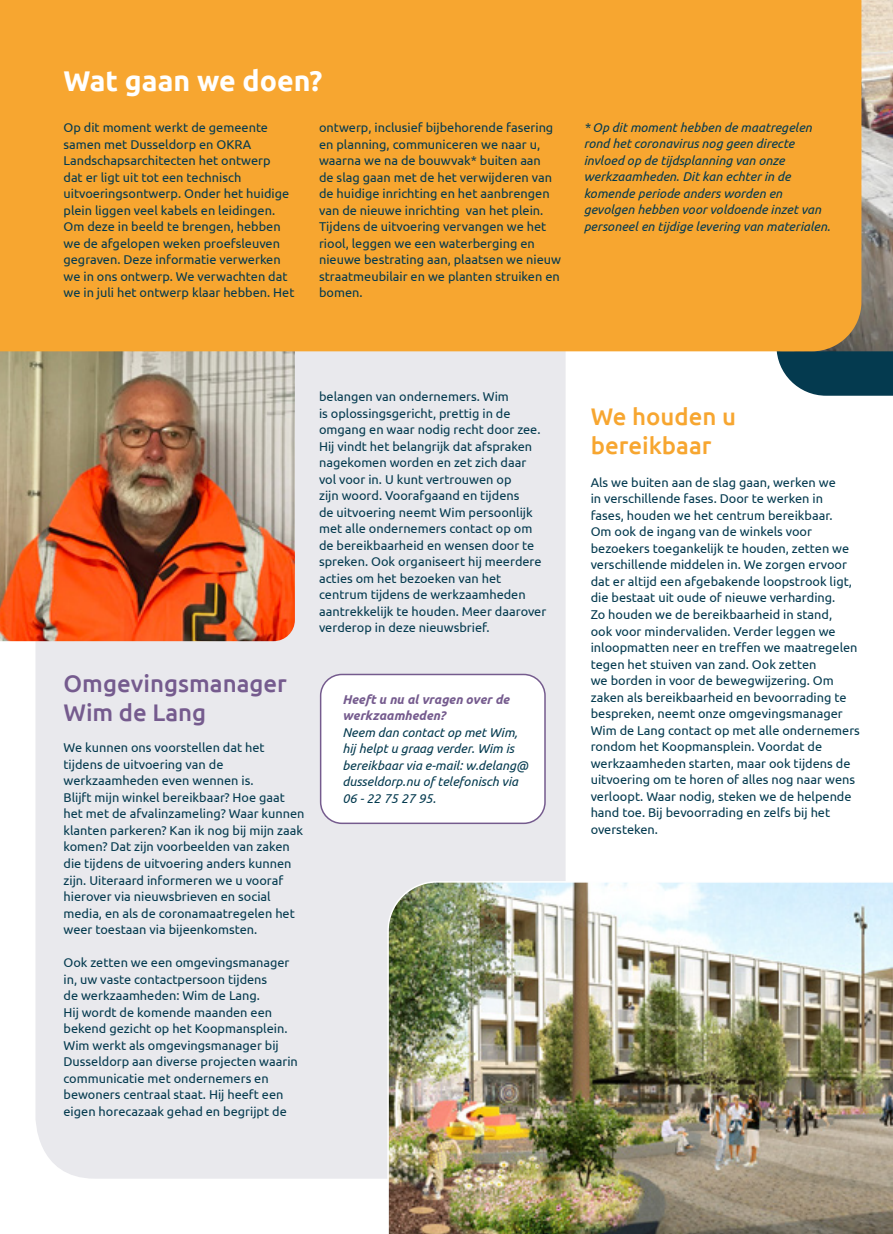
<style>
.page{position:relative;width:893px;height:1234px;background:#fff}
.page>*{position:absolute;margin:0;border:0;box-sizing:border-box;transform-origin:0 0}
.t1{font:700 28.5px "Ubuntu";color:#fff}
.t2{font:500 24px/28.5px "Ubuntu";color:#755b8e}
.t3{font:500 24px/28.5px "Ubuntu";color:#f7a630}
.t4{font:12.75px/16.5px "Ubuntu";color:#043a4f}
.t5{font:italic 12.75px/16.5px "Ubuntu";color:#043a4f}
.t6{font:italic 700 12.75px/16.5px "Ubuntu";color:#755b8e}
</style>
<div class="page">
<div style="left:35px;top:351px;width:531px;height:827px;background:#e9e9ed"></div>
<img style="left:387px;top:880px;width:506px;height:353px">
<svg style="left:776px;top:351px;width:117px;height:44px;background:#1e4e60"></svg>
<img style="left:0;top:351px;width:295px;height:290px">
<img style="left:861px;top:0;width:32px;height:351px">
<div style="left:0;top:0;width:861px;height:351px;background:#f7a630"></div>
<div style="left:321px;top:674px;width:224px;height:149px;background:#fff;border-radius:21px"></div>
<div style="left:320px;top:673px;width:226px;height:150px;border:2px solid #755b8e;border-radius:21px"></div>
<h1 class="t1" style="left:63px;top:64px;width:260px">Wat gaan we doen?</h1>
<p class="t4" style="left:63px;top:119px;width:233px">Op dit moment werkt de gemeente samen met Dusseldorp en OKRA Landschapsarchitecten het ontwerp<br>dat er ligt uit tot een technisch uitvoeringsontwerp. Onder het huidige plein liggen veel kabels en leidingen.<br>Om deze in beeld te brengen, hebben we de afgelopen weken proefsleuven gegraven. Deze informatie verwerken we in ons ontwerp. We verwachten dat we in juli het ontwerp klaar hebben. Het</p>
<p class="t4" style="left:319px;top:119px;width:244px">ontwerp, inclusief bijbehorende fasering en planning, communiceren we naar u, waarna we na de bouwvak* buiten aan<br>de slag gaan met de het verwijderen van de huidige inrichting en het aanbrengen van de nieuwe inrichting van het plein.<br>Tijdens de uitvoering vervangen we het riool, leggen we een waterberging en nieuwe bestrating aan, plaatsen we nieuw straatmeubilair en we planten struiken en bomen.</p>
<p class="t5" style="left:584px;top:118px;width:248px">* Op dit moment hebben de maatregelen rond het coronavirus nog geen directe invloed op de tijdsplanning van onze werkzaamheden. Dit kan echter in de komende periode anders worden en gevolgen hebben voor voldoende inzet van personeel en tijdige levering van materialen.</p>
<p class="t4" style="left:319px;top:388px;width:229px">belangen van ondernemers. Wim<br>is oplossingsgericht, prettig in de omgang en waar nodig recht door zee.<br>Hij vindt het belangrijk dat afspraken nagekomen worden en zet zich daar vol voor in. U kunt vertrouwen op<br>zijn woord. Voorafgaand en tijdens<br>de uitvoering neemt Wim persoonlijk met alle ondernemers contact op om de bereikbaarheid en wensen door te spreken. Ook organiseert hij meerdere acties om het bezoeken van het centrum tijdens de werkzaamheden aantrekkelijk te houden. Meer daarover verderop in deze nieuwsbrief.</p>
<h2 class="t2" style="left:63px;top:668px;width:225px">Omgevingsmanager<br>Wim de Lang</h2>
<p class="t4" style="left:63px;top:739px;width:243px">We kunnen ons voorstellen dat het tijdens de uitvoering van de werkzaamheden even wennen is.<br>Blijft mijn winkel bereikbaar? Hoe gaat het met de afvalinzameling? Waar kunnen klanten parkeren? Kan ik nog bij mijn zaak komen? Dat zijn voorbeelden van zaken die tijdens de uitvoering anders kunnen zijn. Uiteraard informeren we u vooraf hierover via nieuwsbrieven en social media, en als de coronamaatregelen het weer toestaan via bijeenkomsten.</p>
<p class="t4" style="left:63px;top:953px;width:236px">Ook zetten we een omgevingsmanager in, uw vaste contactpersoon tijdens<br>de werkzaamheden: Wim de Lang.<br>Hij wordt de komende maanden een bekend gezicht op het Koopmansplein.<br>Wim werkt als omgevingsmanager bij Dusseldorp aan diverse projecten waarin communicatie met ondernemers en bewoners centraal staat. Hij heeft een eigen horecazaak gehad en begrijpt de</p>
<p class="t6" style="left:342px;top:690px;width:168px">Heeft u nu al vragen over de werkzaamheden?</p>
<p class="t5" style="left:342px;top:723px;width:187px">Neem dan contact op met Wim, hij helpt u graag verder. Wim is bereikbaar via e-mail: w.delang@ dusseldorp.nu of telefonisch via<br>06 - 22 75 27 95.</p>
<h2 class="t3" style="left:591px;top:401px;width:147px">We houden u bereikbaar</h2>
<p class="t4" style="left:591px;top:473px;width:271px">Als we buiten aan de slag gaan, werken we<br>in verschillende fases. Door te werken in<br>fases, houden we het centrum bereikbaar.<br>Om ook de ingang van de winkels voor bezoekers toegankelijk te houden, zetten we verschillende middelen in. We zorgen ervoor dat er altijd een afgebakende loopstrook ligt, die bestaat uit oude of nieuwe verharding.<br>Zo houden we de bereikbaarheid in stand,<br>ook voor mindervaliden. Verder leggen we inloopmatten neer en treffen we maatregelen tegen het stuiven van zand. Ook zetten<br>we borden in voor de bewegwijzering. Om zaken als bereikbaarheid en bevoorrading te bespreken, neemt onze omgevingsmanager Wim de Lang contact op met alle ondernemers rondom het Koopmansplein. Voordat de werkzaamheden starten, maar ook tijdens de uitvoering om te horen of alles nog naar wens verloopt. Waar nodig, steken we de helpende hand toe. Bij bevoorrading en zelfs bij het oversteken.</p>
</div>
